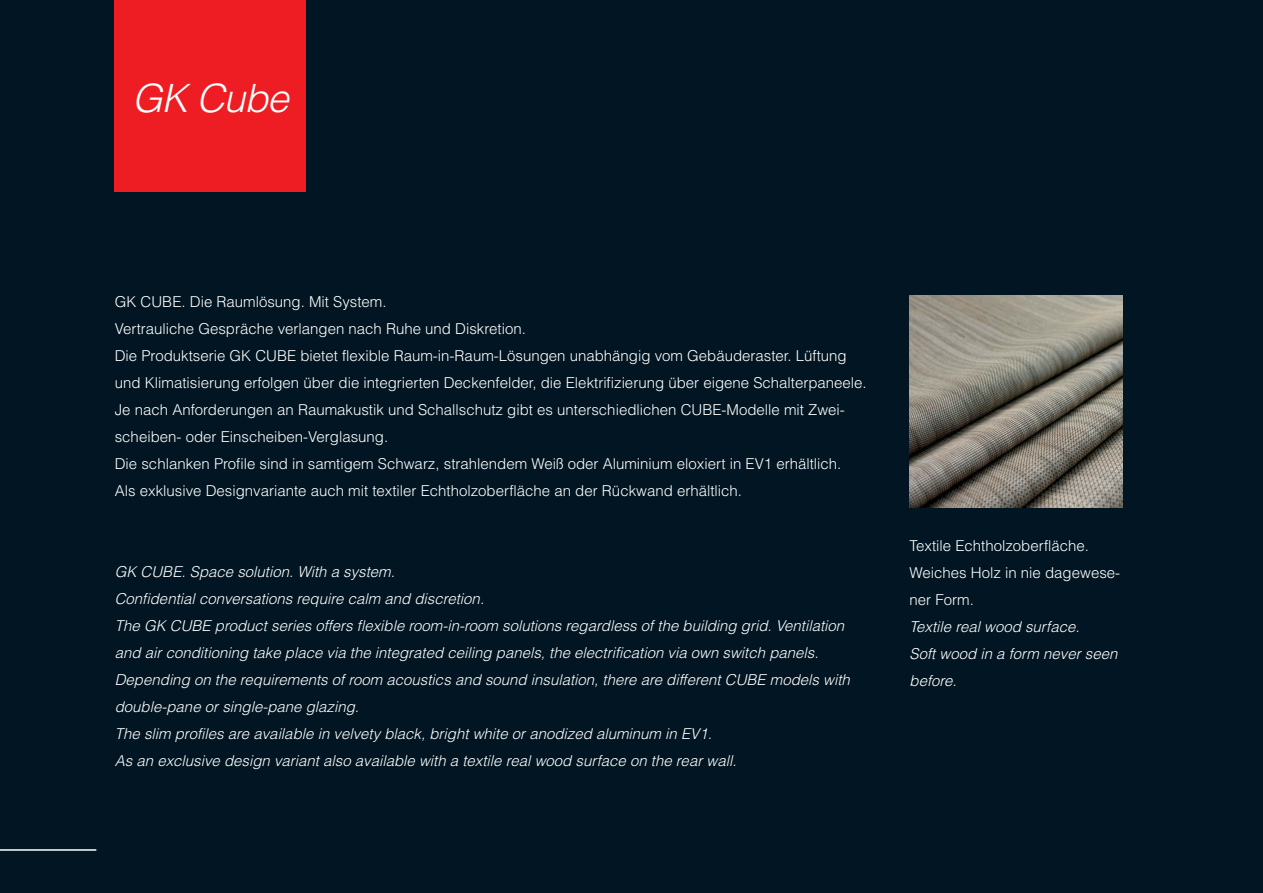
<style>
.page{position:relative;width:1263px;height:893px;background:#011622}
.page>*{position:absolute;margin:0;border:0;box-sizing:border-box;transform-origin:0 0}
.t1{font:italic 300 39px "Helvetica LT";color:#fff}
.t2{font:300 15px/27px "Helvetica LT";color:#fff}
.t3{font:italic 300 15px/27px "Helvetica LT";color:#fff}
</style>
<div class="page">
<hr style="left:0;top:849px;width:96px;height:2px;background:#fff">
<div style="left:115px;top:0;width:191px;height:191px;background:#ee1d23"></div>
<img style="left:909px;top:296px;width:213px;height:211px">
<h1 class="t1" style="left:132px;top:74px;width:168px">GK Cube</h1>
<p class="t2" style="left:115px;top:288px;width:753px">GK CUBE. Die Raumlösung. Mit System.<br>Vertrauliche Gespräche verlangen nach Ruhe und Diskretion.<br>Die Produktserie GK CUBE bietet flexible Raum-in-Raum-Lösungen unabhängig vom Gebäuderaster. Lüftung und Klimatisierung erfolgen über die integrierten Deckenfelder, die Elektrifizierung über eigene Schalterpaneele.<br>Je nach Anforderungen an Raumakustik und Schallschutz gibt es unterschiedlichen CUBE-Modelle mit Zwei&shy;scheiben- oder Einscheiben-Verglasung.<br>Die schlanken Profile sind in samtigem Schwarz, strahlendem Weiß oder Aluminium eloxiert in EV1 erhältlich.<br>Als exklusive Designvariante auch mit textiler Echtholzoberfläche an der Rückwand erhältlich.</p>
<p class="t3" style="left:115px;top:558px;width:740px">GK CUBE. Space solution. With a system.<br>Confidential conversations require calm and discretion.<br>The GK CUBE product series offers flexible room-in-room solutions regardless of the building grid. Ventilation and air conditioning take place via the integrated ceiling panels, the electrification via own switch panels.<br>Depending on the requirements of room acoustics and sound insulation, there are different CUBE models with double-pane or single-pane glazing.<br>The slim profiles are available in velvety black, bright white or anodized aluminum in EV1.<br>As an exclusive design variant also available with a textile real wood surface on the rear wall.</p>
<p class="t2" style="left:909px;top:532px;width:212px">Textile Echtholzoberfläche.<br>Weiches Holz in nie dagewese&shy;ner Form.</p>
<p class="t3" style="left:909px;top:613px;width:213px">Textile real wood surface.<br>Soft wood in a form never seen before.</p>
</div>
